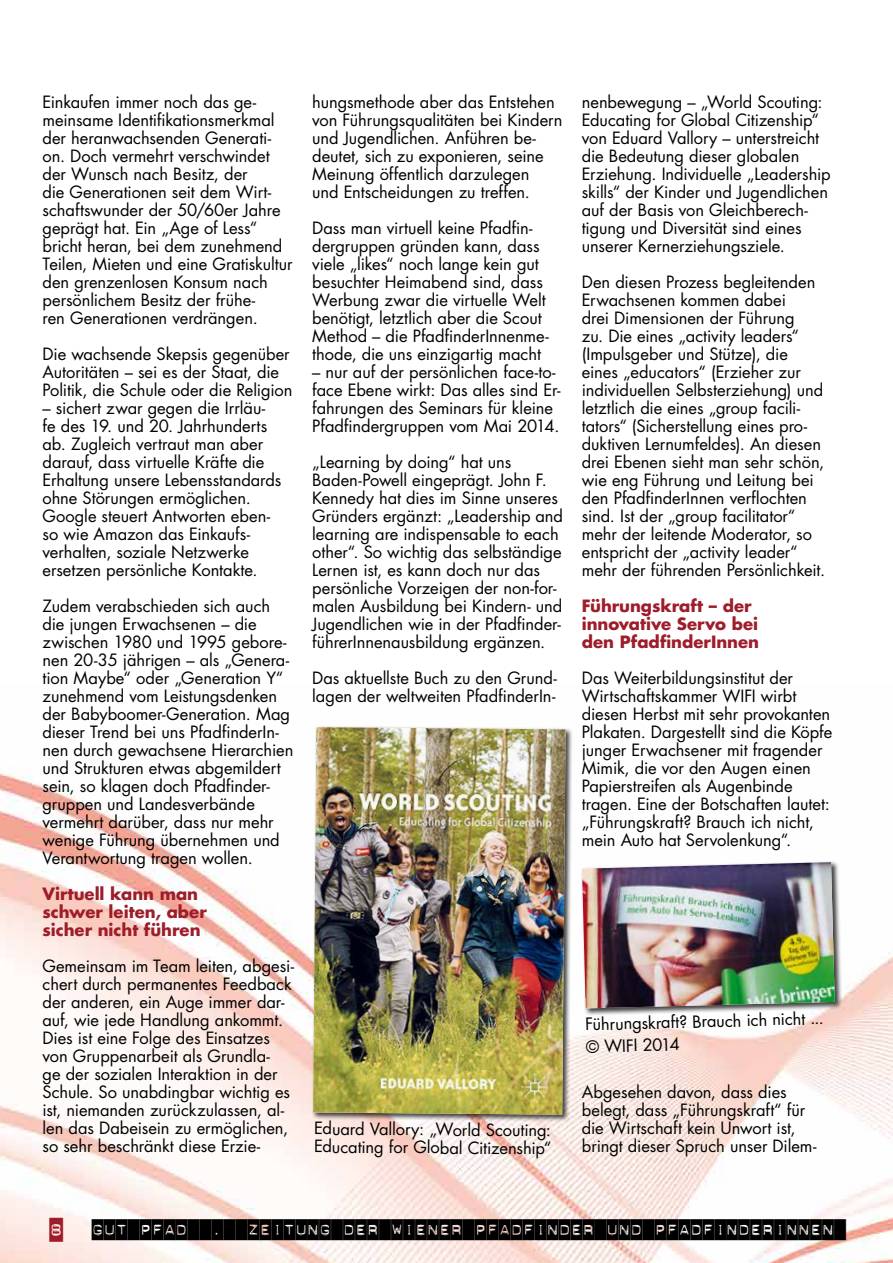
<style>
.page{position:relative;width:893px;height:1263px;background:#fff}
.page>*{position:absolute;margin:0;border:0;box-sizing:border-box;transform-origin:0 0}
.t1{font:21px "Dynamoe";color:#000}
.t2{font:16.5px/18px "Futura";letter-spacing:-.005em;color:#000}
.t3{font:700 16.5px/18px "Futura";color:#9e1d2b}
.s1{font-size:24px;color:#9e1d2b}
</style>
<div class="page">
<img style="left:0;top:769px;width:893px;height:494px">
<div style="left:311px;top:725px;width:262px;height:397px;background:#000;opacity:.75"></div>
<img style="left:313px;top:727px;width:253px;height:388px">
<div style="left:580px;top:860px;width:262px;height:156px;background:#000;opacity:.75"></div>
<img style="left:582px;top:862px;width:253px;height:146px">
<p class="t2" style="left:43px;top:93px;width:252px">Einkaufen immer noch das ge&shy;meinsame Identifikationsmerkmal der heranwachsenden Generati&shy;on. Doch vermehrt verschwindet der Wunsch nach Besitz, der<br>die Generationen seit dem Wirt&shy;schaftswunder der 50/60er Jahre geprägt hat. Ein „Age of Less“ bricht heran, bei dem zunehmend<br>Teilen, Mieten und eine Gratiskultur den grenzenlosen Konsum nach persönlichem Besitz der frühe-<br>ren Generationen verdrängen.</p>
<p class="t2" style="left:43px;top:345px;width:251px">Die wachsende Skepsis gegenüber<br>Autoritäten – sei es der Staat, die<br>Politik, die Schule oder die Religion</p>
<p class="t2" style="left:43px;top:399px;width:240px">– sichert zwar gegen die Irrläu&shy;fe des 19. und 20. Jahrhunderts ab. Zugleich vertraut man aber darauf, dass virtuelle Kräfte die<br>Erhaltung unsere Lebensstandards ohne Störungen ermöglichen.<br>Google steuert Antworten eben&shy;so wie Amazon das Einkaufs&shy;verhalten, soziale Netzwerke ersetzen persönliche Kontakte.</p>
<p class="t2" style="left:43px;top:597px;width:252px">Zudem verabschieden sich auch die jungen Erwachsenen – die zwischen 1980 und 1995 gebore&shy;nen 20-35 jährigen – als „Genera&shy;tion Maybe“ oder „Generation Y“ zunehmend vom Leistungsdenken der Babyboomer-Generation. Mag dieser Trend bei uns PfadfinderIn&shy;nen durch gewachsene Hierarchien und Strukturen etwas abgemildert sein, so klagen doch Pfadfinder&shy;gruppen und Landesverbände vermehrt darüber, dass nur mehr wenige Führung übernehmen und<br>Verantwortung tragen wollen.</p>
<p class="t3" style="left:43px;top:884px;width:166px">Virtuell kann man schwer leiten, aber sicher nicht führen</p>
<p class="t2" style="left:43px;top:957px;width:253px">Gemeinsam im Team leiten, abgesi&shy;chert durch permanentes Feedback der anderen, ein Auge immer dar&shy;auf, wie jede Handlung ankommt.<br>Dies ist eine Folge des Einsatzes von Gruppenarbeit als Grundla-<br>ge der sozialen Interaktion in der Schule. So unabdingbar wichtig es ist, niemanden zurückzulassen, al&shy;len das Dabeisein zu ermöglichen, so sehr beschränkt diese Erzie-</p>
<p class="t2" style="left:312px;top:93px;width:252px">hungsmethode aber das Entstehen von Führungsqualitäten bei Kindern und Jugendlichen. Anführen be&shy;deutet, sich zu exponieren, seine Meinung öffentlich darzulegen<br>und Entscheidungen zu treffen.</p>
<p class="t2" style="left:312px;top:219px;width:238px">Dass man virtuell keine Pfadfin&shy;dergruppen gründen kann, dass viele „likes“ noch lange kein gut besuchter Heimabend sind, dass<br>Werbung zwar die virtuelle Welt benötigt, letztlich aber die Scout<br>Method – die PfadfinderInnenme&shy;thode, die uns einzigartig macht</p>
<p class="t2" style="left:312px;top:363px;width:250px">– nur auf der persönlichen face-to&shy;face Ebene wirkt: Das alles sind Er&shy;fahrungen des Seminars für kleine Pfadfindergruppen vom Mai 2014.</p>
<p class="t2" style="left:312px;top:453px;width:252px">„Learning by doing“ hat uns Baden-Powell eingeprägt. John F.<br>Kennedy hat dies im Sinne unseres Gründers ergänzt: „Leadership and learning are indispensable to each other“. So wichtig das selbständige Lernen ist, es kann doch nur das persönliche Vorzeigen der non-for&shy;malen Ausbildung bei Kindern- und Jugendlichen wie in der Pfadfinder&shy;führerInnenausbildung ergänzen.</p>
<p class="t2" style="left:312px;top:669px;width:246px">Das aktuellste Buch zu den Grund&shy;lagen der weltweiten PfadfinderIn-</p>
<p class="t2" style="left:315px;top:1118px;width:239px;rotate:1deg">Eduard Vallory: „World Scouting:<br>Educating for Global Citizenship“</p>
<p class="t2" style="left:582px;top:93px;width:250px">nenbewegung – „World Scouting:<br>Educating for Global Citizenship“ von Eduard Vallory – unterstreicht die Bedeutung dieser globalen Erziehung. Individuelle „Leadership skills“ der Kinder und Jugendlichen auf der Basis von Gleichberech&shy;tigung und Diversität sind eines unserer Kernerziehungsziele.</p>
<p class="t2" style="left:582px;top:273px;width:245px">Den diesen Prozess begleitenden Erwachsenen kommen dabei<br>drei Dimensionen der Führung<br>zu. Die eines „activity leaders“ (Impulsgeber und Stütze), die eines „educators“ (Erzieher zur individuellen Selbsterziehung) und letztlich die eines „group facili&shy;tators“ (Sicherstellung eines pro&shy;duktiven Lernumfeldes). An diesen drei Ebenen sieht man sehr schön, wie eng Führung und Leitung bei den PfadfinderInnen verflochten sind. Ist der „group facilitator“ mehr der leitende Moderator, so entspricht der „activity leader“ mehr der führenden Persönlichkeit.</p>
<p class="t3" style="left:582px;top:597px;width:179px">Führungskraft – der innovative Servo bei den PfadfinderInnen</p>
<p class="t2" style="left:582px;top:669px;width:252px">Das Weiterbildungsinstitut der Wirtschaftskammer WIFI wirbt diesen Herbst mit sehr provokanten Plakaten. Dargestellt sind die Köpfe junger Erwachsener mit fragender Mimik, die vor den Augen einen Papierstreifen als Augenbinde tragen. Eine der Botschaften lautet: „Führungskraft? Brauch ich nicht, mein Auto hat Servolenkung“.</p>
<p class="t2" style="left:585px;top:1012px;width:240px;line-height:22.8px;rotate:-1deg">Führungskraft? Brauch ich nicht ... © WIFI 2014</p>
<p class="t2" style="left:582px;top:1083px;width:236px">Abgesehen davon, dass dies belegt, dass „Führungskraft“ für die Wirtschaft kein Unwort ist, bringt dieser Spruch unser Dilem-</p>
<p class="t1" style="left:49px;top:1219px;width:786px"><span class="s1">8</span> GUT PFAD . ZEITUNG DER WIENER PFADFINDER UND PFADFINDERINNEN</p>
</div>
